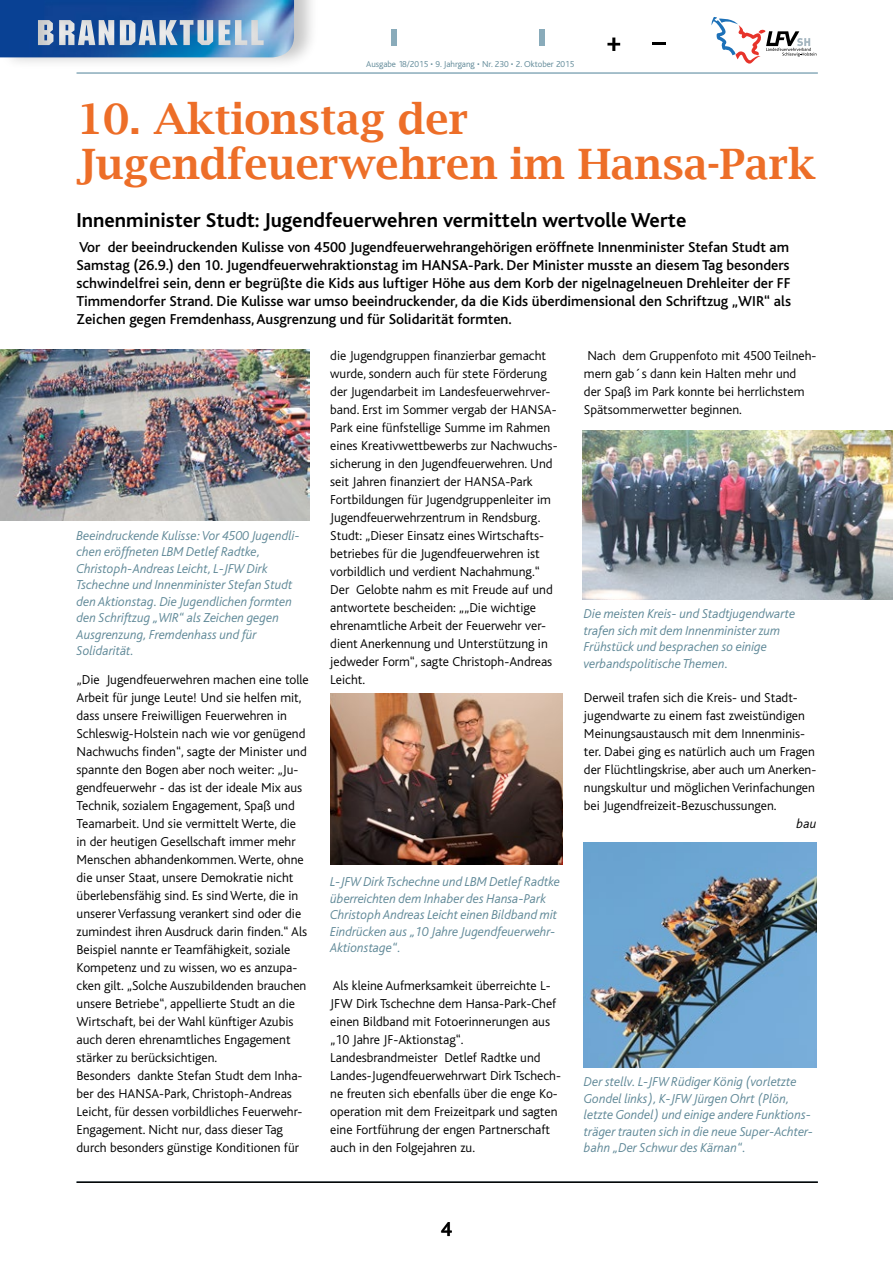
<style>
.page{position:relative;width:893px;height:1263px;background:#fff}
.page>*{position:absolute;margin:0;border:0;box-sizing:border-box;transform-origin:0 0}
.Headline24{font:600 42px/45px "Lucida Bright";color:#ed6e28}
.Text_reg{font:700 21px "Bliss";color:#000}
.t1{font:500 21px "Bliss";color:#000}
.Text_reg-2{font:500 15px/18px "Bliss";color:#000}
.Text_reg-3{font:300 13.5px/18px "Bliss";color:#000}
.BU{font:italic 300 13.5px/16.5px "Bliss";color:#5f8897}
.BU-2{font:italic 300 13.5px "Bliss";color:#000}
.t2{font:300 9px "Bliss";color:#5f8897}
</style>
<div class="page">
<hr style="left:77px;top:1181px;width:741px;height:2px;background:#000">
<hr style="left:77px;top:72px;width:741px;height:2px;background:#89abba">
<svg style="left:711px;top:17px;width:105px;height:47px"></svg>
<div style="left:0;top:0;width:319px;height:70px;background:#000;opacity:.22"></div>
<img style="left:0;top:0;width:294px;height:57px">
<div style="left:391px;top:29px;width:5px;height:17px;background:#89abba"></div>
<div style="left:539px;top:29px;width:5px;height:17px;background:#89abba"></div>
<svg style="left:607px;top:38px;width:13px;height:13px"></svg>
<svg style="left:653px;top:43px;width:13px;height:2px"></svg>
<img style="left:0;top:350px;width:309px;height:171px">
<img style="left:583px;top:431px;width:310px;height:169px">
<img style="left:330px;top:693px;width:233px;height:171px">
<img style="left:584px;top:842px;width:232px;height:225px">
<p class="t2" style="left:366px;top:59px;width:210px">Ausgabe 18/2015 • 9. Jahrgang • Nr. 230 • 2. Oktober 2015</p>
<p class="Headline24" style="left:77px;top:97px;width:740px">10. Aktionstag der<br>Jugendfeuerwehren im Hansa-Park</p>
<p class="Text_reg" style="left:77px;top:209px;width:611px">Innenminister Studt: Jugendfeuerwehren vermitteln wertvolle Werte</p>
<p class="Text_reg-2" style="left:77px;top:238px;width:716px">Vor der beeindruckenden Kulisse von 4500 Jugendfeuerwehrangehörigen eröffnete Innenminister Stefan Studt am Samstag (26.9.) den 10. Jugendfeuerwehraktionstag im HANSA-Park. Der Minister musste an diesem Tag besonders schwindelfrei sein, denn er begrüßte die Kids aus luftiger Höhe aus dem Korb der nigelnagelneuen Drehleiter der FF Timmendorfer Strand. Die Kulisse war umso beeindruckender, da die Kids überdimensional den Schriftzug „WIR“ als Zeichen gegen Fremdenhass, Ausgrenzung und für Solidarität formten.</p>
<p class="BU" style="left:77px;top:527px;width:225px">Beeindruckende Kulisse: Vor 4500 Jugendli&shy;chen eröffneten LBM Detlef Radtke, Christoph-Andreas Leicht, L-JFW Dirk Tschechne und Innenminister Stefan Studt den Aktionstag. Die Jugendlichen formten den Schriftzug „WIR“ als Zeichen gegen Ausgrenzung, Fremdenhass und für Solidarität.</p>
<p class="Text_reg-3" style="left:77px;top:671px;width:234px">„Die Jugendfeuerwehren machen eine tolle Arbeit für junge Leute! Und sie helfen mit, dass unsere Freiwilligen Feuerwehren in Schleswig-Holstein nach wie vor genügend Nachwuchs finden“, sagte der Minister und spannte den Bogen aber noch weiter: „Ju&shy;gendfeuerwehr - das ist der ideale Mix aus Technik, sozialem Engagement, Spaß und Teamarbeit. Und sie vermittelt Werte, die in der heutigen Gesellschaft immer mehr Menschen abhandenkommen. Werte, ohne die unser Staat, unsere Demokratie nicht überlebensfähig sind. Es sind Werte, die in unserer Verfassung verankert sind oder die zumindest ihren Ausdruck darin finden.“ Als Beispiel nannte er Teamfähigkeit, soziale Kompetenz und zu wissen, wo es anzupa&shy;cken gilt. „Solche Auszubildenden brauchen unsere Betriebe“, appellierte Studt an die Wirtschaft, bei der Wahl künftiger Azubis auch deren ehrenamtliches Engagement stärker zu berücksichtigen.</p>
<p class="Text_reg-3" style="left:77px;top:1067px;width:228px">Besonders dankte Stefan Studt dem Inha&shy;ber des HANSA-Park, Christoph-Andreas Leicht, für dessen vorbildliches Feuerwehr-Engagement. Nicht nur, dass dieser Tag durch besonders günstige Konditionen für</p>
<p class="Text_reg-3" style="left:330px;top:347px;width:229px">die Jugendgruppen finanzierbar gemacht wurde, sondern auch für stete Förderung der Jugendarbeit im Landesfeuerwehrver&shy;band. Erst im Sommer vergab der HANSA-Park eine fünfstellige Summe im Rahmen eines Kreativwettbewerbs zur Nachwuchs&shy;sicherung in den Jugendfeuerwehren. Und seit Jahren finanziert der HANSA-Park Fortbildungen für Jugendgruppenleiter im Jugendfeuerwehrzentrum in Rendsburg.<br>Studt: „Dieser Einsatz eines Wirtschafts&shy;betriebes für die Jugendfeuerwehren ist vorbildlich und verdient Nachahmung.“</p>
<p class="Text_reg-3" style="left:330px;top:581px;width:224px">Der Gelobte nahm es mit Freude auf und antwortete bescheiden: „„Die wichtige ehrenamtliche Arbeit der Feuerwehr ver&shy;dient Anerkennung und Unterstützung in jedweder Form“, sagte Christoph-Andreas Leicht.</p>
<p class="BU" style="left:330px;top:874px;width:231px">L-JFW Dirk Tschechne und LBM Detlef Radtke überreichten dem Inhaber des Hansa-Park Christoph Andreas Leicht einen Bildband mit Eindrücken aus „10 Jahre Jugendfeuerwehr-Aktionstage“.</p>
<p class="Text_reg-3" style="left:330px;top:977px;width:228px">Als kleine Aufmerksamkeit überreichte L-JFW Dirk Tschechne dem Hansa-Park-Chef einen Bildband mit Fotoerinnerungen aus „10 Jahre JF-Aktionstag“.</p>
<p class="Text_reg-3" style="left:330px;top:1049px;width:232px">Landesbrandmeister Detlef Radtke und Landes-Jugendfeuerwehrwart Dirk Tschech&shy;ne freuten sich ebenfalls über die enge Ko&shy;operation mit dem Freizeitpark und sagten eine Fortführung der engen Partnerschaft auch in den Folgejahren zu.</p>
<p class="Text_reg-3" style="left:584px;top:347px;width:234px">Nach dem Gruppenfoto mit 4500 Teilneh&shy;mern gab´s dann kein Halten mehr und der Spaß im Park konnte bei herrlichstem Spätsommerwetter beginnen.</p>
<p class="BU" style="left:584px;top:606px;width:213px">Die meisten Kreis- und Stadtjugendwarte trafen sich mit dem Innenminister zum Frühstück und besprachen so einige verbandspolitische Themen.</p>
<p class="Text_reg-3" style="left:584px;top:689px;width:234px">Derweil trafen sich die Kreis- und Stadt&shy;jugendwarte zu einem fast zweistündigen Meinungsaustausch mit dem Innenminis&shy;ter. Dabei ging es natürlich auch um Fragen der Flüchtlingskrise, aber auch um Anerken&shy;nungskultur und möglichen Verinfachungen bei Jugendfreizeit-Bezuschussungen.</p>
<p class="BU-2" style="left:796px;top:817px;width:21px">bau</p>
<p class="BU" style="left:584px;top:1074px;width:231px">Der stellv. L-JFW Rüdiger König (vorletzte Gondel links), K-JFW Jürgen Ohrt (Plön, letzte Gondel) und einige andere Funktions&shy;träger trauten sich in die neue Super-Achter&shy;bahn „Der Schwur des Kärnan“.</p>
<h2 class="t1" style="left:441px;top:1218px;width:13px">4</h2>
</div>
